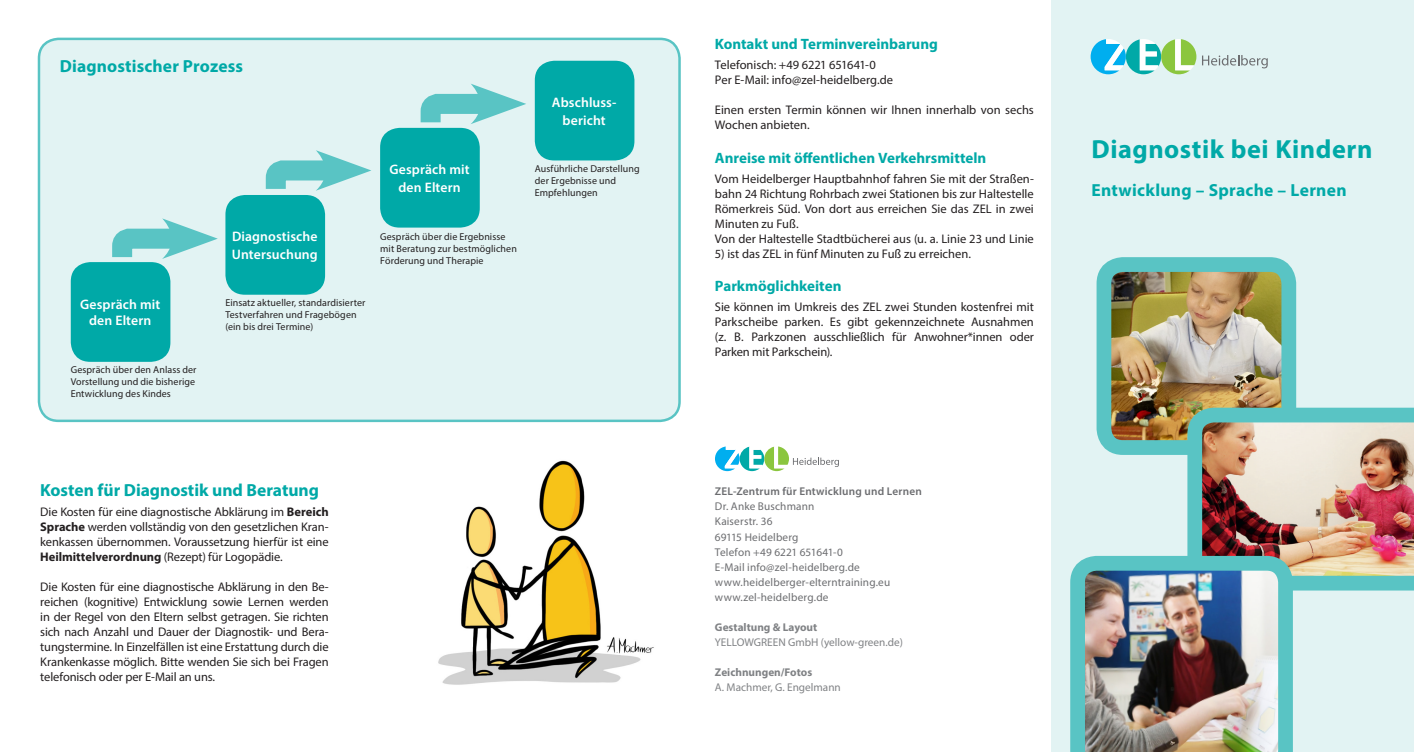
<style>
.page{position:relative;width:1414px;height:752px;background:#fff}
.page>*{position:absolute;margin:0;border:0;box-sizing:border-box;transform-origin:0 0}
.t1{font:700 26.25px "Myriad Pro";letter-spacing:.02em;color:#00a9a7}
.Fliesstext{font:700 17.5px "Myriad Pro";letter-spacing:.005em;color:#00a9a7}
.Ueberschrift_3{font:700 17.5px "Myriad Pro";letter-spacing:.005em;color:#00a9a7}
.Fliesstext-2{font:700 15px "Myriad Pro";color:#00a9a7}
.Ueberschrift_3-2{font:600 13.75px/17.9px "Myriad Pro";letter-spacing:.005em;color:#fff;text-align:center}
.Fliesstext-3{font:12.5px/15px "Myriad Pro";letter-spacing:-.005em;color:#231f20;text-align:justify}
.t2{font:11.25px "Myriad Pro";letter-spacing:.015em;color:#6c6d70}
.t3{font:11.25px "Myriad Pro";color:#808285}
.t4{font:600 11.25px "Myriad Pro";letter-spacing:.015em;color:#6c6d70}
.t5{font:700 11.25px "Myriad Pro";color:#808285}
.Fliesstext-4{font:10px/12px "Myriad Pro";letter-spacing:.01em;color:#231f20}
.s1{font-weight:700}
</style>
<div class="page">
<img style="left:438px;top:460px;width:216px;height:225px">
<div style="left:1051px;top:0;width:363px;height:751px;background:#e2f3f3"></div>
<svg style="left:715px;top:446px;width:124px;height:25px"></svg>
<svg style="left:1202px;top:55px;width:66px;height:13px"></svg>
<svg style="left:1090px;top:39px;width:106px;height:35px"></svg>
<img style="left:1112px;top:273px;width:168px;height:134px">
<div style="left:1096px;top:257px;width:200px;height:197px;border:15px solid #59c4c4;border-radius:19px"></div>
<img style="left:1096px;top:407px;width:318px;height:184px">
<img style="left:1070px;top:555px;width:223px;height:196px">
<div style="left:39px;top:39px;width:640px;height:381px;background:#e2f3f3;border-radius:19px"></div>
<div style="left:38px;top:38px;width:643px;height:384px;border:2px solid #59c4c4;border-radius:19px"></div>
<div style="left:71px;top:262px;width:99px;height:99px;background:#00a9a7;border-radius:19px"></div>
<div style="left:225px;top:195px;width:100px;height:99px;background:#00a9a7;border-radius:19px"></div>
<div style="left:380px;top:128px;width:100px;height:99px;background:#00a9a7;border-radius:19px"></div>
<div style="left:535px;top:61px;width:99px;height:99px;background:#00a9a7;border-radius:19px"></div>
<svg style="left:102px;top:218px;width:116px;height:59px"></svg>
<svg style="left:265px;top:150px;width:106px;height:59px"></svg>
<svg style="left:411px;top:84px;width:115px;height:58px"></svg>
<p class="Ueberschrift_3" style="left:60px;top:55px;width:185px">Diagnostischer Prozess</p>
<p class="Ueberschrift_3-2" style="left:80px;top:295px;width:82px;line-height:16.5px">Gespräch mit den Eltern</p>
<p class="Fliesstext-4" style="left:71px;top:363px;width:127px">Gespräch über den Anlass der</p>
<p class="Fliesstext-4" style="left:71px;top:375px;width:126px">Vorstellung und die bisherige</p>
<p class="Fliesstext-4" style="left:71px;top:387px;width:102px">Entwicklung des Kindes</p>
<p class="Ueberschrift_3-2" style="left:389px;top:160px;width:82px">Gespräch mit den Eltern</p>
<p class="Ueberschrift_3-2" style="left:232px;top:227px;width:87px;text-align:left">Diagnostische<br>Untersuchung</p>
<p class="Fliesstext-4" style="left:225px;top:297px;width:141px">Einsatz aktueller, standardisierter<br>Testverfahren und Fragebögen (ein bis drei Termine)</p>
<p class="Fliesstext-4" style="left:380px;top:230px;width:138px">Gespräch über die Ergebnisse mit Beratung zur bestmöglichen<br>Förderung und Therapie</p>
<p class="Ueberschrift_3-2" style="left:552px;top:93px;width:66px">Abschluss&shy;bericht</p>
<p class="Fliesstext-4" style="left:535px;top:162px;width:106px">Ausführliche Darstellung der Ergebnisse und<br>Empfehlungen</p>
<p class="Fliesstext" style="left:40px;top:478px;width:280px">Kosten für Diagnostik und Beratung</p>
<p class="Fliesstext-3" style="left:40px;top:504px;width:290px">Die Kosten für eine diagnostische Abklärung im <span class="s1">Bereich Sprache</span> werden vollständig von den gesetzlichen Kran&shy;kenkassen übernommen. Voraussetzung hierfür ist eine <span class="s1">Heilmittelverordnung</span> (Rezept) für Logopädie.</p>
<p class="Fliesstext-3" style="left:40px;top:579px;width:290px">Die Kosten für eine diagnostische Abklärung in den Be&shy;reichen (kognitive) Entwicklung sowie Lernen werden in der Regel von den Eltern selbst getragen. Sie richten sich nach Anzahl und Dauer der Diagnostik- und Bera&shy;tungstermine. In Einzelfällen ist eine Erstattung durch die Krankenkasse möglich. Bitte wenden Sie sich bei Fragen telefonisch oder per E-Mail an uns.</p>
<p class="Fliesstext-2" style="left:715px;top:35px;width:224px">Kontakt und Terminvereinbarung</p>
<p class="Fliesstext-3" style="left:715px;top:57px;width:163px">Telefonisch: +49 6221 651641-0</p>
<p class="Fliesstext-3" style="left:715px;top:72px;width:180px">Per E-Mail: info@zel-heidelberg.de</p>
<p class="Fliesstext-3" style="left:715px;top:102px;width:320px">Einen ersten Termin können wir Ihnen innerhalb von sechs<br>Wochen anbieten.</p>
<p class="Fliesstext-2" style="left:715px;top:148px;width:273px">Anreise mit öffentlichen Verkehrsmitteln</p>
<p class="Fliesstext-3" style="left:715px;top:170px;width:320px">Vom Heidelberger Hauptbahnhof fahren Sie mit der Straßen&shy;bahn 24 Richtung Rohrbach zwei Stationen bis zur Haltestelle Römerkreis Süd. Von dort aus erreichen Sie das ZEL in zwei Minuten zu Fuß.</p>
<p class="Fliesstext-3" style="left:715px;top:230px;width:320px">Von der Haltestelle Stadtbücherei aus (u. a. Linie 23 und Linie</p>
<p class="Fliesstext-3" style="left:715px;top:245px;width:258px">5) ist das ZEL in fünf Minuten zu Fuß zu erreichen.</p>
<p class="Fliesstext-2" style="left:715px;top:276px;width:128px">Parkmöglichkeiten</p>
<p class="Fliesstext-3" style="left:715px;top:298px;width:320px">Sie können im Umkreis des ZEL zwei Stunden kostenfrei mit Parkscheibe parken. Es gibt gekennzeichnete Ausnahmen (z. B. Parkzonen ausschließlich für Anwohner*innen oder Parken mit Parkschein).</p>
<p class="t4" style="left:715px;top:484px;width:208px">ZEL-Zentrum für Entwicklung und Lernen</p>
<p class="t2" style="left:715px;top:499px;width:101px">Dr. Anke Buschmann</p>
<p class="t2" style="left:715px;top:514px;width:59px">Kaiserstr. 36</p>
<p class="t2" style="left:715px;top:529px;width:85px">69115 Heidelberg</p>
<p class="t2" style="left:715px;top:544px;width:130px">Telefon +49 6221 651641-0</p>
<p class="t2" style="left:715px;top:559px;width:146px">E-Mail info@zel-heidelberg.de</p>
<p class="t2" style="left:715px;top:574px;width:177px">www.heidelberger-elterntraining.eu</p>
<p class="t2" style="left:715px;top:589px;width:115px">www.zel-heidelberg.de</p>
<p class="t5" style="left:715px;top:619px;width:104px">Gestaltung &amp; Layout</p>
<p class="t3" style="left:715px;top:634px;width:190px">YELLOWGREEN GmbH (yellow-green.de)</p>
<p class="t5" style="left:715px;top:664px;width:99px">Zeichnungen/Fotos</p>
<p class="t3" style="left:715px;top:679px;width:127px">A. Machmer, G. Engelmann</p>
<p class="t1" style="left:1091px;top:132px;width:282px">Diagnostik bei Kindern</p>
<p class="Fliesstext" style="left:1091px;top:178px;width:257px">Entwicklung – Sprache – Lernen</p>
</div>
